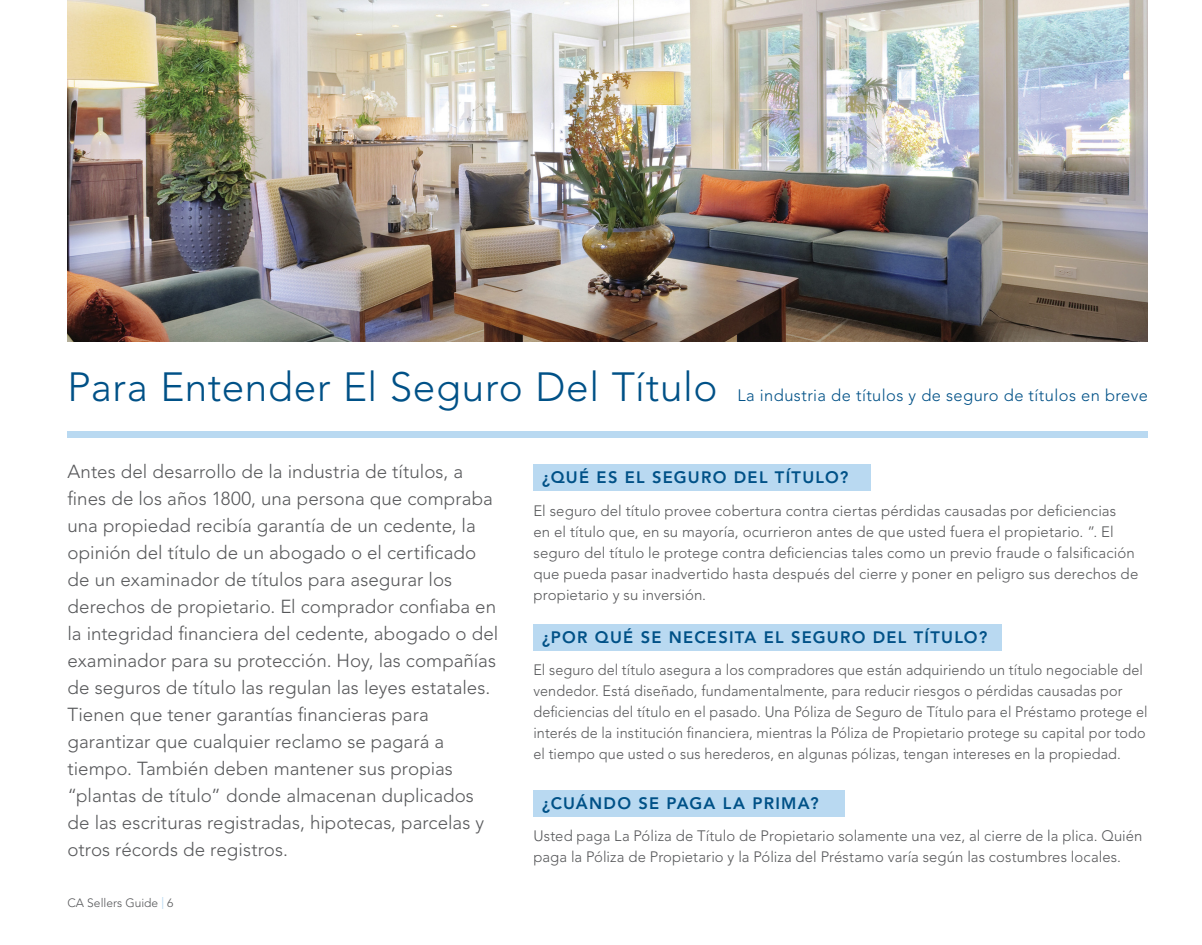
<style>
.page{position:relative;width:1202px;height:945px;background:#fff}
.page>*{position:absolute;margin:0;border:0;box-sizing:border-box;transform-origin:0 0}
.t1{font:300 40.5px "Avenir LT Std";letter-spacing:.015em;color:#005187}
.t2{font:300 18.75px/27px "Avenir LT Std";letter-spacing:.005em;color:#57585a}
.t3{font:800 16.5px "Avenir LT Std";letter-spacing:.075em;color:#005187}
.t4{font:300 16.5px "Avenir LT Std";letter-spacing:.025em;color:#005187}
.t5{font:300 15px/21px "Avenir LT Std";letter-spacing:.005em;color:#57585a}
.t6{font:300 15px/21px "Avenir LT Std";letter-spacing:.005em;color:#57585a;scale:.96 1}
.t7{font:300 12px "Avenir LT Std";color:#57585a}
.s1{font-weight:400;color:#b9d9f1}
</style>
<div class="page">
<img style="left:68px;top:0;width:1080px;height:342px">
<div style="left:533px;top:464px;width:338px;height:27px;background:#b9d9f1"></div>
<div style="left:533px;top:624px;width:469px;height:27px;background:#b9d9f1"></div>
<div style="left:533px;top:790px;width:312px;height:27px;background:#b9d9f1"></div>
<div style="left:68px;top:431px;width:1080px;height:7px;background:#b9d9f1"></div>
<h1 class="t1" style="left:68px;top:363px;width:651px">Para Entender El Seguro Del Título</h1>
<p class="t4" style="left:737px;top:386px;width:412px">La industria de títulos y de seguro de títulos en breve</p>
<p class="t2" style="left:68px;top:458px;width:432px">Antes del desarrollo de la industria de títulos, a fines de los años 1800, una persona que compraba una propiedad recibía garantía de un cedente, la opinión del título de un abogado o el certificado de un examinador de títulos para asegurar los derechos de propietario. El comprador confiaba en la integridad financiera del cedente, abogado o del examinador para su protección. Hoy, las compañías de seguros de título las regulan las leyes estatales.<br>Tienen que tener garantías financieras para garantizar que cualquier reclamo se pagará a tiempo. También deben mantener sus propias “plantas de título” donde almacenan duplicados de las escrituras registradas, hipotecas, parcelas y otros récords de registros.</p>
<p class="t7" style="left:68px;top:896px;width:107px">CA Sellers Guide <span class="s1">|</span> 6</p>
<p class="t3" style="left:542px;top:468px;width:308px">¿QUÉ ES EL SEGURO DEL TÍTULO?</p>
<p class="t5" style="left:533px;top:500px;width:606px">El seguro del título provee cobertura contra ciertas pérdidas causadas por deficiencias<br>en el título que, en su mayoría, ocurrieron antes de que usted fuera el propietario. ”. El seguro del título le protege contra deficiencias tales como un previo fraude o falsificación que pueda pasar inadvertido hasta después del cierre y poner en peligro sus derechos de propietario y su inversión.</p>
<p class="t3" style="left:542px;top:628px;width:447px">¿POR QUÉ SE NECESITA EL SEGURO DEL TÍTULO?</p>
<p class="t6" style="left:533px;top:660px;width:641px">El seguro del título asegura a los compradores que están adquiriendo un título negociable del vendedor. Está diseñado, fundamentalmente, para reducir riesgos o pérdidas causadas por deficiencias del título en el pasado. Una Póliza de Seguro de Título para el Préstamo protege el interés de la institución financiera, mientras la Póliza de Propietario protege su capital por todo el tiempo que usted o sus herederos, en algunas pólizas, tengan intereses en la propiedad.</p>
<p class="t3" style="left:542px;top:794px;width:278px">¿CUÁNDO SE PAGA LA PRIMA?</p>
<p class="t5" style="left:533px;top:826px;width:610px">Usted paga La Póliza de Título de Propietario solamente una vez, al cierre de la plica. Quién paga la Póliza de Propietario y la Póliza del Préstamo varía según las costumbres locales.</p>
</div>
